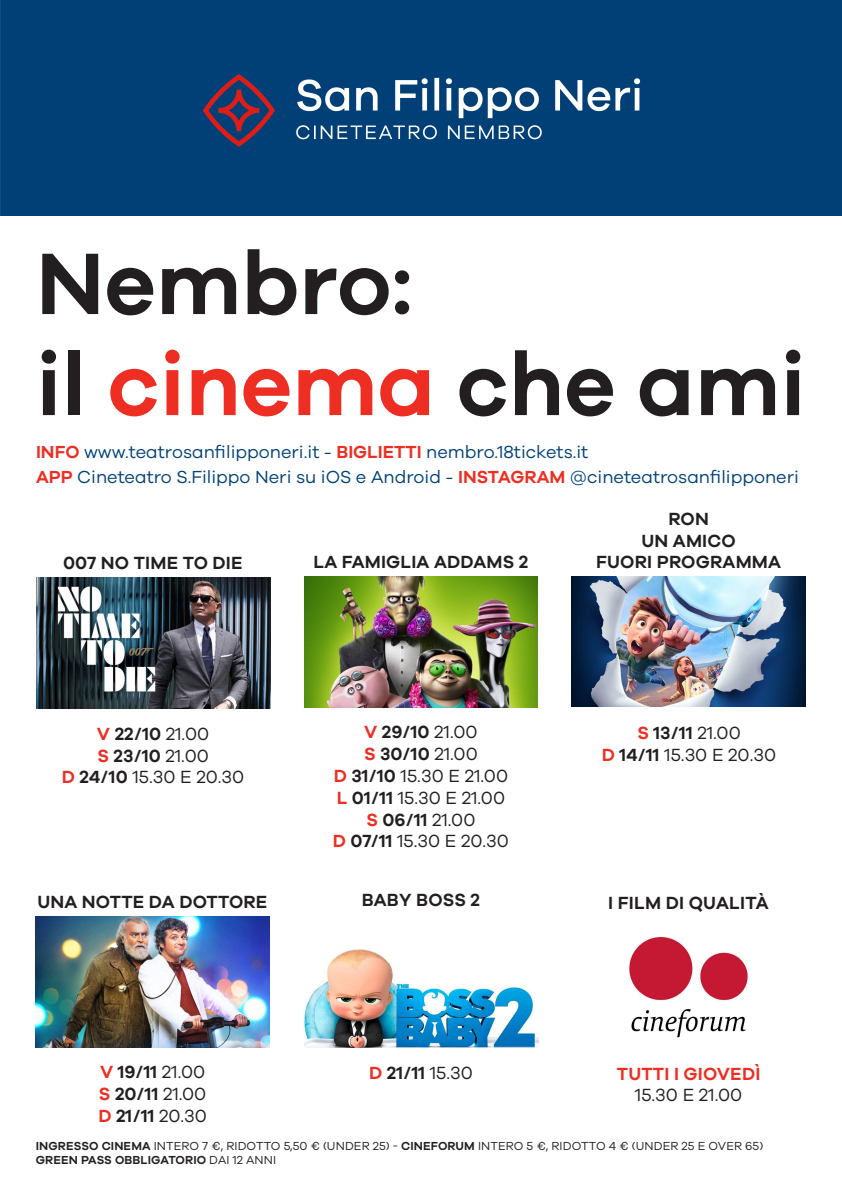
<style>
.page{position:relative;width:842px;height:1191px;background:#fff}
.page>*{position:absolute;margin:0;border:0;box-sizing:border-box;transform-origin:0 0}
.t1{font:600 90px "Galano Grotesque";color:#231f20}
.t2{font:600 18.2px "Galano Grotesque";letter-spacing:.01em;color:#231f20}
.t3{font:18.2px "Galano Grotesque";color:#231f20}
.t4{font:600 18.2px "Galano Grotesque";letter-spacing:.01em;color:#ee2e22}
.t5{font:18px "Galano Grotesque";color:#004279}
.t6{font:12px "Galano Grotesque";letter-spacing:.01em;color:#231f20}
.t7{font:600 12px "Galano Grotesque";letter-spacing:.01em;color:#231f20}
.s1{color:#ee2e22}
.s2{font-weight:600;color:#ee2e22}
.s3{font-weight:400}
.s4{font-weight:600}
</style>
<div class="page">
<div style="left:0;top:0;width:842px;height:215px;background:#004077"></div>
<img style="left:304px;top:576px;width:234px;height:131px">
<img style="left:572px;top:577px;width:234px;height:129px">
<img style="left:36px;top:916px;width:234px;height:131px">
<img style="left:629px;top:936px;width:119px;height:102px">
<img style="left:36px;top:577px;width:234px;height:132px">
<img style="left:304px;top:949px;width:234px;height:98px">
<p class="t1" style="left:36px;top:229px;width:378px">Nembro:</p>
<p class="t1" style="left:36px;top:330px;width:771px">il <span class="s1">cinema</span> che ami</p>
<p class="t5" style="left:36px;top:441px;width:554px"><span class="s2">INFO</span> www.teatrosanfilipponeri.it - <span class="s2">BIGLIETTI</span> nembro.18tickets.it</p>
<p class="t5" style="left:36px;top:466px;width:764px"><span class="s2">APP</span> Cineteatro S.Filippo Neri su iOS e Android - <span class="s2">INSTAGRAM</span> @cineteatrosanfilipponeri</p>
<p class="t2" style="left:63px;top:552px;width:181px">007 NO TIME TO DIE</p>
<p class="t2" style="left:313px;top:550px;width:216px">LA FAMIGLIA ADDAMS 2</p>
<p class="t2" style="left:668px;top:507px;width:42px">RON</p>
<p class="t2" style="left:641px;top:529px;width:96px">UN AMICO</p>
<p class="t2" style="left:596px;top:551px;width:186px">FUORI PROGRAMMA</p>
<p class="t2" style="left:97px;top:722px;width:114px"><span class="s1">V</span> 22/10 <span class="s3">21.00</span></p>
<p class="t2" style="left:97px;top:744px;width:113px"><span class="s1">S</span> 23/10 <span class="s3">21.00</span></p>
<p class="t3" style="left:62px;top:766px;width:184px"><span class="s2">D</span> <span class="s4">24/10</span> 15.30 E 20.30</p>
<p class="t2" style="left:364px;top:721px;width:115px"><span class="s1">V</span> 29/10 <span class="s3">21.00</span></p>
<p class="t2" style="left:364px;top:743px;width:115px"><span class="s1">S</span> 30/10 <span class="s3">21.00</span></p>
<p class="t3" style="left:334px;top:765px;width:176px"><span class="s2">D</span> <span class="s4">31/10</span> 15.30 E 21.00</p>
<p class="t3" style="left:337px;top:786px;width:170px"><span class="s2">L</span> <span class="s4">01/11</span> 15.30 E 21.00</p>
<p class="t2" style="left:366px;top:808px;width:111px"><span class="s1">S</span> 06/11 <span class="s3">21.00</span></p>
<p class="t3" style="left:333px;top:830px;width:178px"><span class="s2">D</span> <span class="s4">07/11</span> 15.30 E 20.30</p>
<p class="t2" style="left:637px;top:722px;width:105px"><span class="s1">S</span> 13/11 <span class="s3">21.00</span></p>
<p class="t3" style="left:602px;top:744px;width:176px"><span class="s2">D</span> <span class="s4">14/11</span> 15.30 E 20.30</p>
<p class="t2" style="left:37px;top:890px;width:232px">UNA NOTTE DA DOTTORE</p>
<p class="t2" style="left:362px;top:889px;width:120px">BABY BOSS 2</p>
<p class="t2" style="left:608px;top:892px;width:162px">I FILM DI QUALITÀ</p>
<p class="t2" style="left:100px;top:1061px;width:107px"><span class="s1">V</span> 19/11 <span class="s3">21.00</span></p>
<p class="t2" style="left:99px;top:1083px;width:109px"><span class="s1">S</span> 20/11 <span class="s3">21.00</span></p>
<p class="t2" style="left:98px;top:1104px;width:110px"><span class="s1">D</span> 21/11 <span class="s3">20.30</span></p>
<p class="t2" style="left:369px;top:1061px;width:105px"><span class="s1">D</span> 21/11 <span class="s3">15.30</span></p>
<p class="t4" style="left:617px;top:1062px;width:145px">TUTTI I GIOVEDÌ</p>
<p class="t3" style="left:635px;top:1084px;width:109px">15.30 E 21.00</p>
<p class="t6" style="left:36px;top:1138px;width:729px"><span class="s4">INGRESSO CINEMA</span> INTERO 7 €, RIDOTTO 5,50 € (UNDER 25) - <span class="s4">CINEFORUM</span> INTERO 5 €, RIDOTTO 4 € (UNDER 25 E OVER 65)</p>
<p class="t7" style="left:36px;top:1152px;width:242px">GREEN PASS OBBLIGATORIO <span class="s3">DAI 12 ANNI</span></p>
</div>
